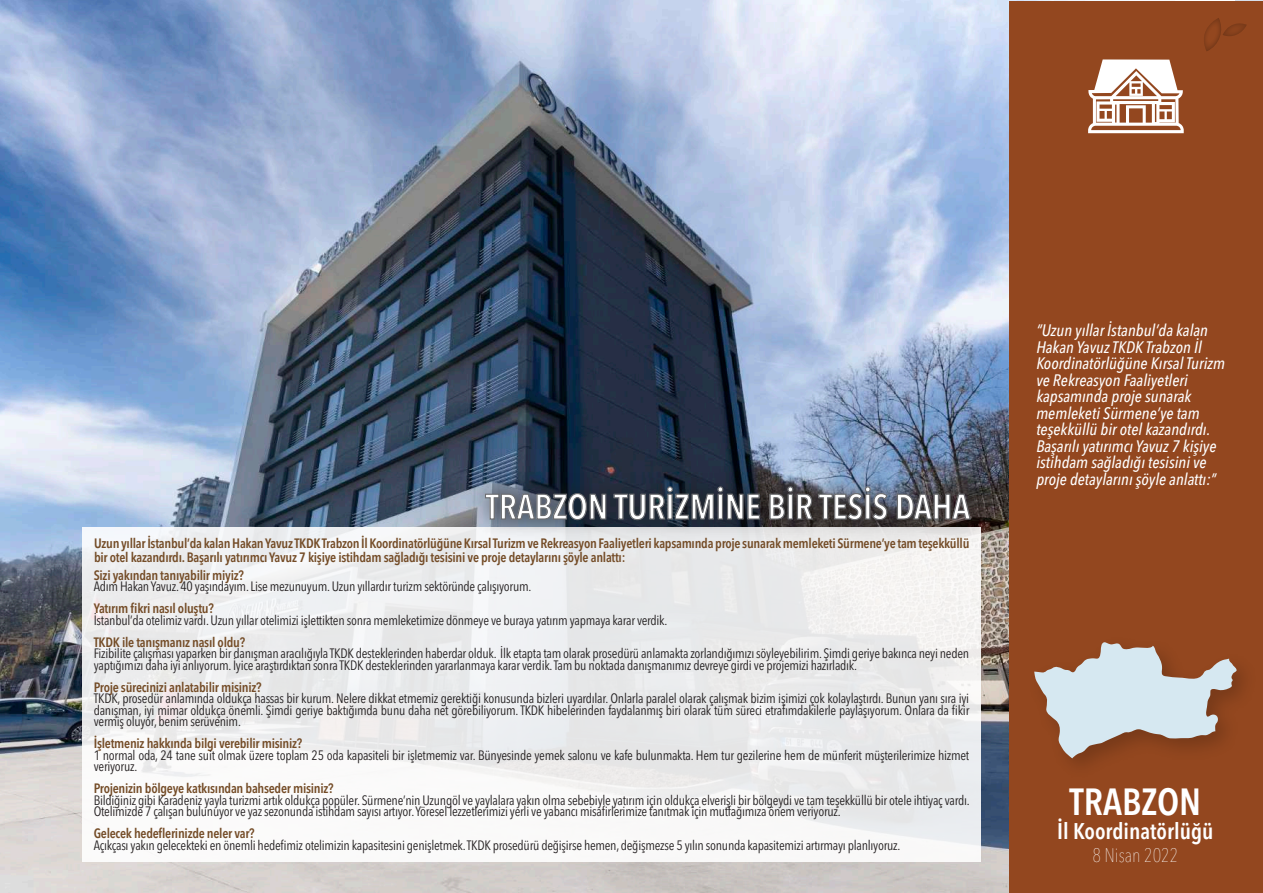
<style>
.page{position:relative;width:1263px;height:893px;background:#fff}
.page>*{position:absolute;margin:0;border:0;box-sizing:border-box;transform-origin:0 0}
.t1{font:600 condensed 37.5px "Avenir Next LT Pro";color:#fff}
.t2{font:600 condensed 34.95px "Avenir Next LT Pro";color:#fff}
.t3{font:600 condensed 22.5px "Avenir Next LT Pro";color:#fff}
.t4{font:200 condensed 19.5px "Avenir Next LT Pro";color:#fff}
.t5{font:italic 500 condensed 16.5px/16.5px "Avenir Next LT Pro";color:#fff}
.t6{font:condensed 13.5px/11.2px "Avenir Next LT Pro";letter-spacing:-.02em;color:#231f20}
.t7{font:600 condensed 13.5px/13.5px "Avenir Next LT Pro";letter-spacing:-.02em;color:#744c27}
</style>
<div class="page">
<img style="left:0;top:0;width:1129px;height:893px">
<div style="left:1009px;top:1px;width:254px;height:892px;background:#93471f"></div>
<svg style="left:1204px;top:18px;width:43px;height:33px"></svg>
<svg style="left:1088px;top:59px;width:96px;height:74px"></svg>
<img style="left:1069px;top:669px;width:174px;height:96px">
<svg style="left:1034px;top:642px;width:204px;height:116px"></svg>
<div style="left:82px;top:527px;width:899px;height:335px;background:linear-gradient(to right,#f2f3f3,#ececed)"></div>
<img style="left:459px;top:461px;width:537px;height:93px">
<svg style="left:484px;top:492px;width:123px;height:29px;background:#505864"></svg>
<svg style="left:613px;top:486px;width:147px;height:35px;background:#2f3641"></svg>
<svg style="left:769px;top:486px;width:119px;height:35px;background:#4a4b50"></svg>
<svg style="left:896px;top:493px;width:75px;height:27px;background:#494649"></svg>
<h2 class="t2" style="left:485px;top:485px;width:486px">TRABZON TURİZMİNE BİR TESİS DAHA</h2>
<p class="t7" style="left:94px;top:537px;width:877px">Uzun yıllar İstanbul’da kalan Hakan Yavuz TKDK Trabzon İl Koordinatörlüğüne Kırsal Turizm ve Rekreasyon Faaliyetleri kapsamında proje sunarak memleketi Sürmene’ye tam teşekküllü bir otel kazandırdı. Başarılı yatırımcı Yavuz 7 kişiye istihdam sağladığı tesisini ve proje detaylarını şöyle anlattı:</p>
<p class="t7" style="left:94px;top:568px;width:152px">Sizi yakından tanıyabilir miyiz?</p>
<p class="t6" style="left:94px;top:580px;width:439px">Adım Hakan Yavuz. 40 yaşındayım. Lise mezunuyum. Uzun yıllardır turizm sektöründe çalışıyorum.</p>
<p class="t7" style="left:94px;top:602px;width:122px">Yatırım fikri nasıl oluştu?</p>
<p class="t6" style="left:94px;top:614px;width:575px">İstanbul’da otelimiz vardı. Uzun yıllar otelimizi işlettikten sonra memleketimize dönmeye ve buraya yatırım yapmaya karar verdik.</p>
<p class="t7" style="left:94px;top:635px;width:153px">TKDK ile tanışmanız nasıl oldu?</p>
<p class="t6" style="left:94px;top:648px;width:877px">Fizibilite çalışması yaparken bir danışman aracılığıyla TKDK desteklerinden haberdar olduk. İlk etapta tam olarak prosedürü anlamakta zorlandığımızı söyleyebilirim. Şimdi geriye bakınca neyi neden yaptığımızı daha iyi anlıyorum. İyice araştırdıktan sonra TKDK desteklerinden yararlanmaya karar verdik. Tam bu noktada danışmanımız devreye girdi ve projemizi hazırladık.</p>
<p class="t7" style="left:94px;top:680px;width:169px">Proje sürecinizi anlatabilir misiniz?</p>
<p class="t6" style="left:94px;top:693px;width:877px;text-align:justify">TKDK, prosedür anlamında oldukça hassas bir kurum. Nelere dikkat etmemiz gerektiği konusunda bizleri uyardılar. Onlarla paralel olarak çalışmak bizim işimizi çok kolaylaştırdı. Bunun yanı sıra iyi danışman, iyi mimar oldukça önemli. Şimdi geriye baktığımda bunu daha net görebiliyorum. TKDK hibelerinden faydalanmış biri olarak tüm süreci etrafımdakilerle paylaşıyorum. Onlara da fikir vermiş oluyor, benim serüvenim.</p>
<p class="t7" style="left:94px;top:737px;width:210px">İşletmeniz hakkında bilgi verebilir misiniz?</p>
<p class="t6" style="left:94px;top:749px;width:877px">1 normal oda, 24 tane suit olmak üzere toplam 25 oda kapasiteli bir işletmemiz var. Bünyesinde yemek salonu ve kafe bulunmakta. Hem tur gezilerine hem de münferit müşterilerimize hizmet veriyoruz.</p>
<p class="t7" style="left:94px;top:782px;width:241px">Projenizin bölgeye katkısından bahseder misiniz?</p>
<p class="t6" style="left:94px;top:794px;width:877px">Bildiğiniz gibi Karadeniz yayla turizmi artık oldukça popüler. Sürmene’nin Uzungöl ve yaylalara yakın olma sebebiyle yatırım için oldukça elverişli bir bölgeydi ve tam teşekküllü bir otele ihtiyaç vardı.<br>Otelimizde 7 çalışan bulunuyor ve yaz sezonunda istihdam sayısı artıyor. Yöresel lezzetlerimizi yerli ve yabancı misafirlerimize tanıtmak için mutfağımıza önem veriyoruz.</p>
<p class="t7" style="left:94px;top:827px;width:162px">Gelecek hedeflerinizde neler var?</p>
<p class="t6" style="left:94px;top:839px;width:808px">Açıkçası yakın gelecekteki en önemli hedefimiz otelimizin kapasitesini genişletmek. TKDK prosedürü değişirse hemen, değişmezse 5 yılın sonunda kapasitemizi artırmayı planlıyoruz.</p>
<p class="t5" style="left:1036px;top:322px;width:190px">“Uzun yıllar İstanbul’da kalan<br>Hakan Yavuz TKDK Trabzon İl<br>Koordinatörlüğüne Kırsal Turizm ve Rekreasyon Faaliyetleri kapsamında proje sunarak memleketi Sürmene’ye tam teşekküllü bir otel kazandırdı.<br>Başarılı yatırımcı Yavuz 7 kişiye istihdam sağladığı tesisini ve proje detaylarını şöyle anlattı:”</p>
<h1 class="t1" style="left:1070px;top:779px;width:133px">TRABZON</h1>
<h3 class="t3" style="left:1057px;top:818px;width:158px">İl Koordinatörlüğü</h3>
<h3 class="t4" style="left:1092px;top:843px;width:87px">8 Nisan 2022</h3>
</div>
